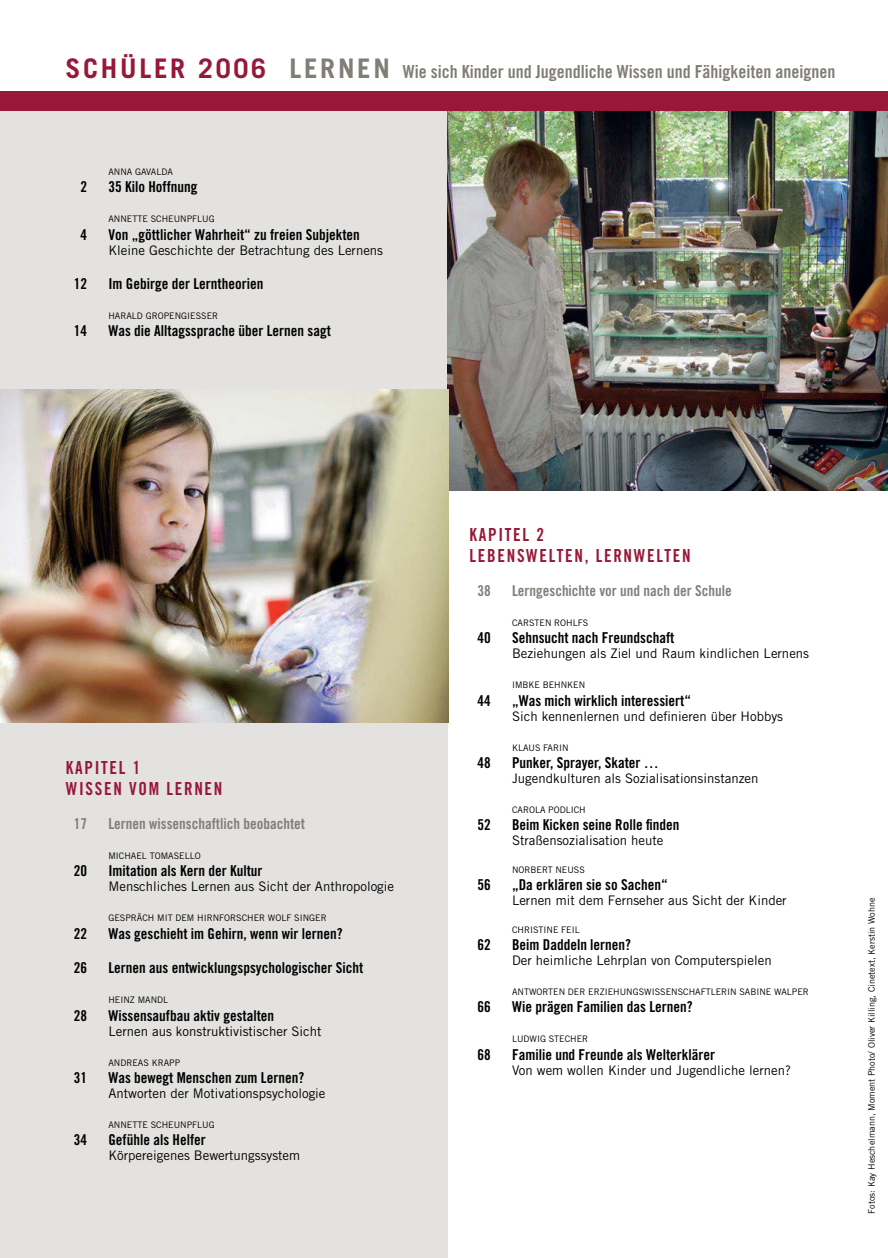
<style>
.page{position:relative;width:888px;height:1258px;background:#fff}
.page>*{position:absolute;margin:0;border:0;box-sizing:border-box;transform-origin:0 0}
.t1{font:18px "Trade Gothic LT Std Bd Cn 20";color:#817e76}
.t2{font:18px/21px "Trade Gothic LT Std Bd Cn 20";letter-spacing:.1em;color:#971839;scale:.95 1}
.t3{font:15px "Trade Gothic LT Std Bd Cn 20";color:#000}
.t4{font:15px "Trade Gothic LT Std Bd Cn 20";color:#817e76}
.t5{font:13.2px "Trade Gothic LT Std";color:#000}
.t6{font:9px "Trade Gothic LT Std";color:#000}
.s1{font-family:"Trade Gothic LT Std";font-weight:700;font-size:27px;color:#971839}
.s2{font-family:"Trade Gothic LT Std";font-weight:700;font-size:27px}
</style>
<div class="page">
<div style="left:0;top:110px;width:447px;height:1148px;background:#e3e2e0"></div>
<img style="left:447px;top:111px;width:441px;height:380px">
<div style="left:0;top:92px;width:888px;height:19px;background:#971839"></div>
<img style="left:0;top:390px;width:448px;height:332px">
<p class="t1" style="left:66px;top:60px;width:771px"><span class="s1">SCHÜLER 2006</span> <span class="s2">LERNEN</span> Wie sich Kinder und Jugendliche Wissen und Fähigkeiten aneignen</p>
<p class="t6" style="left:108px;top:166px;width:66px">ANNA GAVALDA</p>
<p class="t3" style="left:81px;top:178px;width:8px">2</p>
<p class="t3" style="left:108px;top:178px;width:91px">35 Kilo Hoffnung</p>
<p class="t6" style="left:108px;top:214px;width:108px">ANNETTE SCHEUNPFLUG</p>
<p class="t3" style="left:81px;top:225px;width:8px">4</p>
<p class="t3" style="left:108px;top:225px;width:253px">Von „göttlicher Wahrheit“ zu freien Subjekten</p>
<p class="t5" style="left:108px;top:242px;width:276px">Kleine Geschichte der Betrachtung des Lernens</p>
<p class="t3" style="left:74px;top:275px;width:15px">12</p>
<p class="t3" style="left:108px;top:275px;width:156px">Im Gebirge der Lerntheorien</p>
<p class="t6" style="left:108px;top:310px;width:111px">HARALD GROPENGIESSER</p>
<p class="t3" style="left:74px;top:322px;width:15px">14</p>
<p class="t3" style="left:108px;top:322px;width:224px">Was die Alltagssprache über Lernen sagt</p>
<p class="t2" style="left:66px;top:757px;width:166px">KAPITEL 1<br>WISSEN VOM LERNEN</p>
<p class="t4" style="left:74px;top:815px;width:15px">17</p>
<p class="t4" style="left:108px;top:815px;width:198px">Lernen wissenschaftlich beobachtet</p>
<p class="t6" style="left:108px;top:850px;width:94px">MICHAEL TOMASELLO</p>
<p class="t3" style="left:74px;top:862px;width:15px">20</p>
<p class="t3" style="left:108px;top:862px;width:156px">Imitation als Kern der Kultur</p>
<p class="t5" style="left:108px;top:879px;width:287px">Menschliches Lernen aus Sicht der Anthropologie</p>
<p class="t6" style="left:108px;top:913px;width:220px">GESPRÄCH MIT DEM HIRNFORSCHER WOLF SINGER</p>
<p class="t3" style="left:74px;top:924px;width:15px">22</p>
<p class="t3" style="left:108px;top:924px;width:236px">Was geschieht im Gehirn, wenn wir lernen?</p>
<p class="t3" style="left:74px;top:959px;width:15px">26</p>
<p class="t3" style="left:108px;top:959px;width:256px">Lernen aus entwicklungspsychologischer Sicht</p>
<p class="t6" style="left:108px;top:994px;width:61px">HEINZ MANDL</p>
<p class="t3" style="left:74px;top:1006px;width:15px">28</p>
<p class="t3" style="left:108px;top:1006px;width:167px">Wissensaufbau aktiv gestalten</p>
<p class="t5" style="left:108px;top:1023px;width:215px">Lernen aus konstruktivistischer Sicht</p>
<p class="t6" style="left:108px;top:1057px;width:73px">ANDREAS KRAPP</p>
<p class="t3" style="left:74px;top:1068px;width:15px">31</p>
<p class="t3" style="left:108px;top:1068px;width:197px">Was bewegt Menschen zum Lernen?</p>
<p class="t5" style="left:108px;top:1085px;width:219px">Antworten der Motivationspsychologie</p>
<p class="t6" style="left:108px;top:1119px;width:108px">ANNETTE SCHEUNPFLUG</p>
<p class="t3" style="left:74px;top:1130px;width:15px">34</p>
<p class="t3" style="left:108px;top:1130px;width:99px">Gefühle als Helfer</p>
<p class="t5" style="left:108px;top:1147px;width:193px">Körpereigenes Bewertungssystem</p>
<p class="t2" style="left:469px;top:524px;width:234px">KAPITEL 2<br>LEBENSWELTEN, LERNWELTEN</p>
<p class="t4" style="left:477px;top:582px;width:15px">38</p>
<p class="t4" style="left:512px;top:582px;width:221px">Lerngeschichte vor und nach der Schule</p>
<p class="t6" style="left:512px;top:617px;width:78px">CARSTEN ROHLFS</p>
<p class="t3" style="left:477px;top:629px;width:15px">40</p>
<p class="t3" style="left:512px;top:629px;width:164px">Sehnsucht nach Freundschaft</p>
<p class="t5" style="left:512px;top:646px;width:299px">Beziehungen als Ziel und Raum kindlichen Lernens</p>
<p class="t6" style="left:512px;top:680px;width:75px">IMBKE BEHNKEN</p>
<p class="t3" style="left:477px;top:691px;width:15px">44</p>
<p class="t3" style="left:512px;top:691px;width:181px">„Was mich wirklich interessiert“</p>
<p class="t5" style="left:512px;top:708px;width:273px">Sich kennenlernen und definieren über Hobbys</p>
<p class="t6" style="left:512px;top:742px;width:58px">KLAUS FARIN</p>
<p class="t3" style="left:477px;top:753px;width:15px">48</p>
<p class="t3" style="left:512px;top:753px;width:148px">Punker, Sprayer, Skater …</p>
<p class="t5" style="left:512px;top:770px;width:248px">Jugendkulturen als Sozialisationsinstanzen</p>
<p class="t6" style="left:512px;top:804px;width:75px">CAROLA PODLICH</p>
<p class="t3" style="left:477px;top:816px;width:15px">52</p>
<p class="t3" style="left:512px;top:816px;width:169px">Beim Kicken seine Rolle finden</p>
<p class="t5" style="left:512px;top:832px;width:153px">Straßensozialisation heute</p>
<p class="t6" style="left:512px;top:864px;width:74px">NORBERT NEUSS</p>
<p class="t3" style="left:477px;top:876px;width:15px">56</p>
<p class="t3" style="left:512px;top:876px;width:157px">„Da erklären sie so Sachen“</p>
<p class="t5" style="left:512px;top:892px;width:276px">Lernen mit dem Fernseher aus Sicht der Kinder</p>
<p class="t6" style="left:512px;top:924px;width:69px">CHRISTINE FEIL</p>
<p class="t3" style="left:477px;top:936px;width:15px">62</p>
<p class="t3" style="left:512px;top:936px;width:121px">Beim Daddeln lernen?</p>
<p class="t5" style="left:512px;top:952px;width:261px">Der heimliche Lehrplan von Computerspielen</p>
<p class="t6" style="left:512px;top:986px;width:298px">ANTWORTEN DER ERZIEHUNGSWISSENSCHAFTLERIN SABINE WALPER</p>
<p class="t3" style="left:477px;top:998px;width:15px">66</p>
<p class="t3" style="left:512px;top:998px;width:182px">Wie prägen Familien das Lernen?</p>
<p class="t6" style="left:512px;top:1034px;width:78px">LUDWIG STECHER</p>
<p class="t3" style="left:477px;top:1045px;width:15px">68</p>
<p class="t3" style="left:512px;top:1045px;width:205px">Familie und Freunde als Welterklärer</p>
<p class="t5" style="left:512px;top:1062px;width:280px">Von wem wollen Kinder und Jugendliche lernen?</p>
<p class="t6" style="left:866px;top:1214px;width:317px;rotate:-90deg">Fotos: Kay Heschelmann, Moment Photo/ Oliver Killing, Cinetext, Kerstin Wohne</p>
</div>
